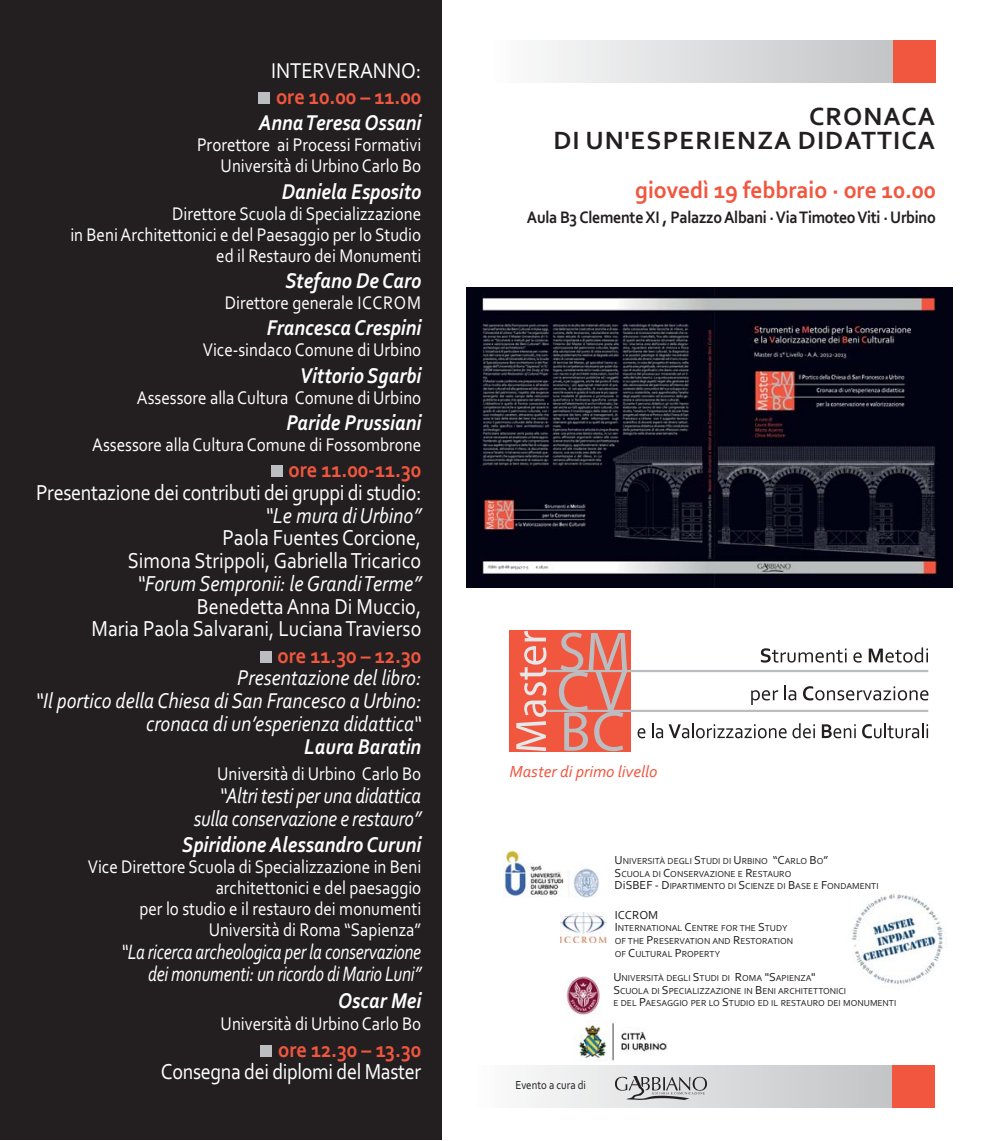
<style>
.page{position:relative;width:992px;height:1141px;background:#fff}
.page>*{position:absolute;margin:0;border:0;box-sizing:border-box;transform-origin:0 0}
.t1{font:700 26.25px/24.5px "Corbel";letter-spacing:.04em;color:#231f20;text-align:right}
.t2{font:700 24.5px "Corbel";color:#f1563f;scale:.95 1}
.t3{font:22.75px/22.8px "Corbel";color:#fff;text-align:right;scale:.88 1}
.t4{font:italic 22.75px "Corbel";color:#fff;scale:.88 1}
.t5{font:italic 700 22.57px "Corbel";color:#fff;scale:.88 1}
.t6{font:italic 22.57px/22.8px "Corbel";color:#fff;text-align:right;scale:.88 1}
.t7{font:700 22.57px "Corbel";color:#f1563f;scale:.9 1}
.t8{font:italic 22.57px/22.8px "Corbel";color:#fff;text-align:right;scale:.85 1}
.t9{font:22.57px "Corbel";color:#fff;scale:.9 1}
.t10{font:italic 21.88px/22.8px "Corbel";letter-spacing:-.015em;color:#fff;text-align:right;scale:.8 1}
.t11{font:19.25px/21px "Corbel";color:#fff;text-align:right;scale:.88 1}
.t12{font:700 17.5px "Corbel";letter-spacing:-.015em;color:#231f20;scale:.9 1}
.t13{font:italic 16.8px "Corbel";color:#f1563f}
.t14{font:12.25px "Corbel";color:#231f20;scale:.88 1}
.t15{font:12.25px "Corbel";color:#231f20}
.t16{font:9.1px/12.8px "Corbel";color:#231f20}
.s1{font-size:12.25px}
</style>
<div class="page">
<img style="left:847px;top:889px;width:100px;height:101px;border-radius:50%">
<div style="left:474px;top:1065px;width:457px;height:42px;background:linear-gradient(to right,#fcfcfc,#bcbec1)"></div>
<div style="left:892px;top:1066px;width:42px;height:42px;background:#f1563f"></div>
<div style="left:491px;top:41px;width:441px;height:42px;background:linear-gradient(to right,#fcfcfc,#bcbfc1)"></div>
<div style="left:893px;top:41px;width:42px;height:42px;background:#f1563f"></div>
<div style="left:0;top:0;width:442px;height:1140px;background:#231f20"></div>
<div style="left:258px;top:93px;width:12px;height:11px;background:#bbbdc0"></div>
<div style="left:271px;top:465px;width:11px;height:12px;background:#bbbdc0"></div>
<div style="left:260px;top:651px;width:11px;height:12px;background:#bbbdc0"></div>
<div style="left:260px;top:1045px;width:12px;height:12px;background:#bbbdc0"></div>
<img style="left:503px;top:851px;width:96px;height:46px">
<img style="left:566px;top:976px;width:34px;height:38px">
<img style="left:560px;top:912px;width:46px;height:30px">
<img style="left:578px;top:1021px;width:90px;height:40px">
<img style="left:615px;top:1076px;width:91px;height:24px">
<div style="left:509px;top:630px;width:121px;height:122px;background:#f1563f"></div>
<hr style="left:546px;top:670px;width:382px;height:2px;background:#bbbdc0">
<hr style="left:546px;top:710px;width:382px;height:2px;background:#bbbdc0">
<svg style="left:516px;top:631px;width:30px;height:120px"></svg>
<svg style="left:760px;top:648px;width:86px;height:14px"></svg>
<svg style="left:853px;top:652px;width:8px;height:10px"></svg>
<svg style="left:868px;top:647px;width:59px;height:15px"></svg>
<svg style="left:751px;top:690px;width:27px;height:15px"></svg>
<svg style="left:784px;top:685px;width:12px;height:15px"></svg>
<svg style="left:803px;top:686px;width:125px;height:14px"></svg>
<svg style="left:637px;top:728px;width:8px;height:10px"></svg>
<svg style="left:652px;top:723px;width:134px;height:15px"></svg>
<svg style="left:792px;top:723px;width:22px;height:15px"></svg>
<svg style="left:821px;top:724px;width:34px;height:14px"></svg>
<svg style="left:862px;top:723px;width:65px;height:15px"></svg>
<svg style="left:559px;top:632px;width:68px;height:119px"></svg>
<img style="left:467px;top:288px;width:485px;height:300px">
<p class="t9" style="left:271px;top:62px;width:168px">INTERVERANNO:</p>
<p class="t7" style="left:276px;top:88px;width:163px">ore 10.00 – 11.00</p>
<p class="t5" style="left:259px;top:115px;width:186px">Anna Teresa Ossani</p>
<p class="t11" style="left:197px;top:136px;width:256px">Prorettore ai Processi Formativi<br>Università di Urbino Carlo Bo</p>
<p class="t5" style="left:282px;top:183px;width:160px">Daniela Esposito</p>
<p class="t11" style="left:70px;top:205px;width:400px">Direttore Scuola di Specializzazione<br>in Beni Architettonici e del Paesaggio per lo Studio ed il Restauro dei Monumenti</p>
<p class="t5" style="left:285px;top:272px;width:156px">Stefano De Caro</p>
<p class="t11" style="left:225px;top:294px;width:224px">Direttore generale ICCROM</p>
<p class="t5" style="left:267px;top:319px;width:177px">Francesca Crespini</p>
<p class="t11" style="left:203px;top:341px;width:250px">Vice‐sindaco Comune di Urbino</p>
<p class="t5" style="left:300px;top:367px;width:140px">Vittorio Sgarbi</p>
<p class="t11" style="left:137px;top:388px;width:324px">Assessore alla Cultura Comune di Urbino</p>
<p class="t5" style="left:286px;top:414px;width:155px">Paride Prussiani</p>
<p class="t11" style="left:92px;top:436px;width:375px">Assessore alla Cultura Comune di Fossombrone</p>
<p class="t7" style="left:288px;top:461px;width:149px">ore 11.00‐11.30</p>
<p class="t3" style="left:36px;top:483px;width:439px">Presentazione dei contributi dei gruppi di studio:</p>
<p class="t4" style="left:265px;top:506px;width:179px">“Le mura di Urbino”</p>
<p class="t3" style="left:128px;top:529px;width:335px">Paola Fuentes Corcione,<br>Simona Strippoli, Gabriella Tricarico</p>
<p class="t4" style="left:137px;top:575px;width:324px">“Forum Sempronii: le Grandi Terme”</p>
<p class="t3" style="left:92px;top:597px;width:376px">Benedetta Anna Di Muccio,<br>Maria Paola Salvarani, Luciana Travierso</p>
<p class="t7" style="left:277px;top:647px;width:161px">ore 11.30 – 12.30</p>
<p class="t6" style="left:35px;top:669px;width:440px">Presentazione del libro:<br>“Il portico della Chiesa di San Francesco a Urbino: cronaca di un’esperienza didattica“</p>
<p class="t5" style="left:304px;top:738px;width:134px">Laura Baratin</p>
<p class="t11" style="left:217px;top:765px;width:233px">Università di Urbino Carlo Bo</p>
<p class="t8" style="left:194px;top:786px;width:269px">“Altri testi per una didattica sulla conservazione e restauro”</p>
<p class="t5" style="left:182px;top:836px;width:273px">Spiridione Alessandro Curuni</p>
<p class="t11" style="left:88px;top:858px;width:380px">Vice Direttore Scuola di Specializzazione in Beni architettonici e del paesaggio<br>per lo studio e il restauro dei monumenti Università di Roma “Sapienza”</p>
<p class="t10" style="left:121px;top:942px;width:376px">“La ricerca archeologica per la conservazione dei monumenti: un ricordo di Mario Luni”</p>
<p class="t5" style="left:338px;top:992px;width:96px">Oscar Mei</p>
<p class="t11" style="left:221px;top:1015px;width:229px">Università di Urbino Carlo Bo</p>
<p class="t7" style="left:278px;top:1041px;width:160px">ore 12.30 – 13.30</p>
<p class="t3" style="left:161px;top:1063px;width:297px">Consegna dei diplomi del Master</p>
<h1 class="t1" style="left:553px;top:106px;width:383px">CRONACA<br>DI UN'ESPERIENZA DIDATTICA</h1>
<p class="t2" style="left:635px;top:181px;width:318px">giovedì 19 febbraio · ore 10.00</p>
<p class="t12" style="left:527px;top:210px;width:455px">Aula B3 Clemente XI , Palazzo Albani · Via Timoteo Viti · Urbino</p>
<p class="t13" style="left:509px;top:765px;width:149px">Master di primo livello</p>
<p class="t16" style="left:614px;top:855px;width:265px"><span class="s1">U</span>NIVERSITÀ DEGLI <span class="s1">S</span>TUDI DI <span class="s1">U</span>RBINO <span class="s1">“C</span>ARLO <span class="s1">B</span>O<span class="s1">”<br>S</span>CUOLA DI <span class="s1">C</span>ONSERVAZIONE E <span class="s1">R</span>ESTAURO<br><span class="s1">DiSBEF ‐ D</span>IPARTIMENTO DI <span class="s1">S</span>CIENZE DI <span class="s1">B</span>ASE E <span class="s1">F</span>ONDAMENTI</p>
<p class="t15" style="left:614px;top:910px;width:45px">ICCROM</p>
<p class="t16" style="left:614px;top:923px;width:180px"><span class="s1">I</span>NTERNATIONAL <span class="s1">C</span>ENTRE FOR THE <span class="s1">S</span>TUDY<br>OF THE <span class="s1">P</span>RESERVATION AND <span class="s1">R</span>ESTORATION<br>OF <span class="s1">C</span>ULTURAL <span class="s1">P</span>ROPERTY</p>
<p class="t16" style="left:613px;top:972px;width:284px"><span class="s1">U</span>NIVERSITÀ DEGLI <span class="s1">S</span>TUDI DI <span class="s1">R</span>OMA <span class="s1">"S</span>APIENZA<span class="s1">"<br>S</span>CUOLA DI <span class="s1">S</span>PECIALIZZAZIONE IN <span class="s1">B</span>ENI ARCHITETTONICI<br>E DEL <span class="s1">P</span>AESAGGIO PER LO <span class="s1">S</span>TUDIO ED IL RESTAURO DEI MONUMENTI</p>
<p class="t14" style="left:515px;top:1080px;width:82px">Evento a cura di</p>
</div>
